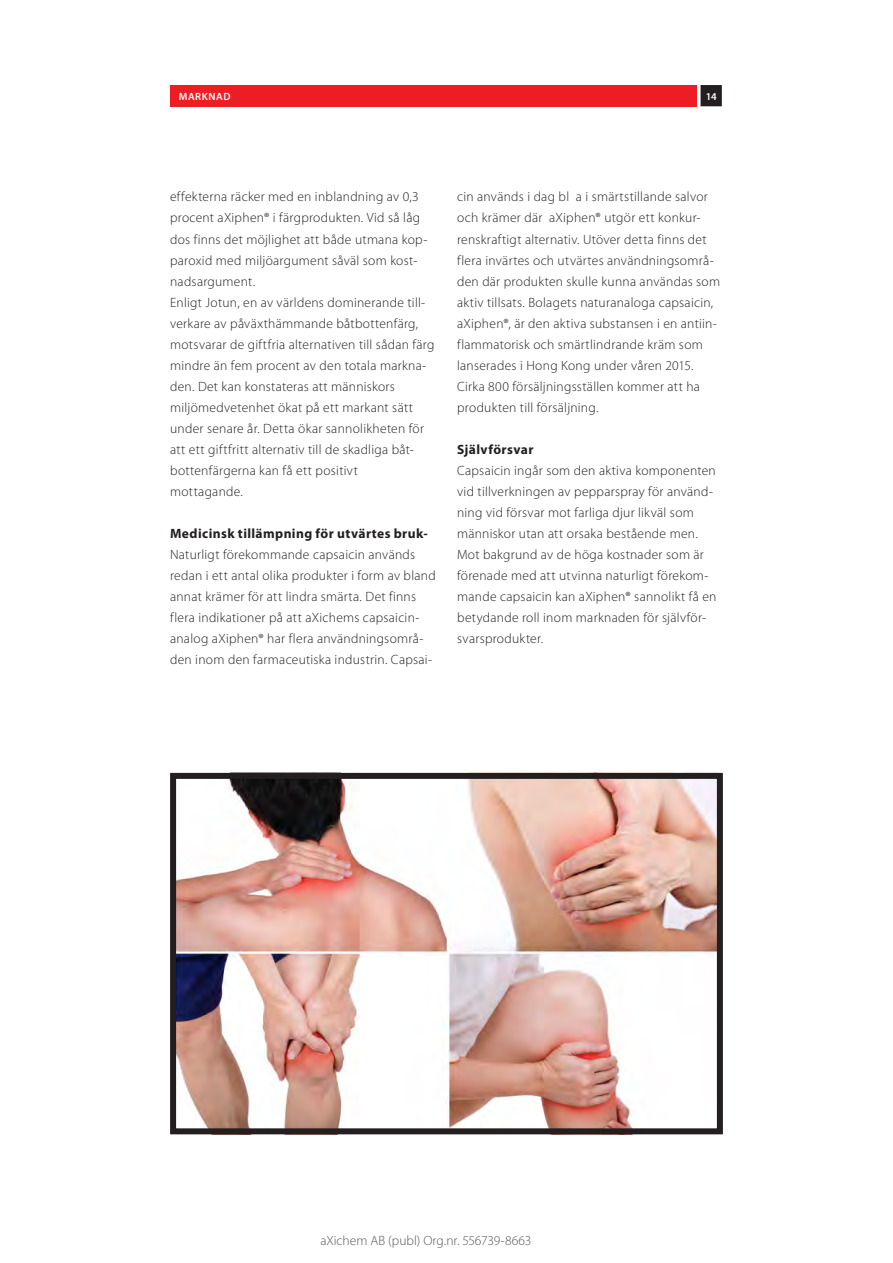
<style>
.page{position:relative;width:893px;height:1263px;background:#fff}
.page>*{position:absolute;margin:0;border:0;box-sizing:border-box;transform-origin:0 0}
.t1{font:300 13.5px/21px "Myriad Pro";letter-spacing:.02em;color:#231f20}
.t2{font:700 13.5px "Myriad Pro";letter-spacing:.03em;color:#231f20}
.t3{font:300 13.5px "Myriad Pro";color:#57585a}
.t4{font:600 10.5px "Myriad Pro";letter-spacing:.05em;color:#fff}
</style>
<div class="page">
<div style="left:701px;top:86px;width:20px;height:20px;background:#231f20"></div>
<div style="left:701px;top:85px;width:21px;height:21px;border:2px solid #231f20"></div>
<div style="left:170px;top:85px;width:526px;height:21px;background:#ee1d23"></div>
<img style="left:177px;top:780px;width:539px;height:347px">
<div style="left:170px;top:773px;width:553px;height:361px;border:6px solid #231f20"></div>
<p class="t4" style="left:179px;top:90px;width:53px">MARKNAD</p>
<p class="t4" style="left:706px;top:90px;width:13px">14</p>
<p class="t1" style="left:170px;top:187px;width:266px">effekterna räcker med en inblandning av 0,3 procent aXiphen® i färgprodukten. Vid så låg dos finns det möjlighet att både utmana kop&shy;paroxid med miljöargument såväl som kost&shy;nadsargument.<br>Enligt Jotun, en av världens dominerande till&shy;verkare av påväxthämmande båtbottenfärg, motsvarar de giftfria alternativen till sådan färg mindre än fem procent av den totala markna&shy;den. Det kan konstateras att människors miljömedvetenhet ökat på ett markant sätt under senare år. Detta ökar sannolikheten för att ett giftfritt alternativ till de skadliga båt&shy;bottenfärgerna kan få ett positivt<br>mottagande.</p>
<p class="t2" style="left:170px;top:525px;width:259px">Medicinsk tillämpning för utvärtes bruk-</p>
<p class="t1" style="left:170px;top:544px;width:267px">Naturligt förekommande capsaicin används redan i ett antal olika produkter i form av bland annat krämer för att lindra smärta. Det finns flera indikationer på att aXichems capsaicin&shy;analog aXiphen® har flera användningsområ&shy;den inom den farmaceutiska industrin. Capsai-</p>
<p class="t1" style="left:457px;top:187px;width:265px">cin används i dag bl a i smärtstillande salvor och krämer där aXiphen® utgör ett konkur&shy;renskraftigt alternativ. Utöver detta finns det flera invärtes och utvärtes användningsområ&shy;den där produkten skulle kunna användas som aktiv tillsats. Bolagets naturanaloga capsaicin, aXiphen®, är den aktiva substansen i en antiin&shy;flammatorisk och smärtlindrande kräm som lanserades i Hong Kong under våren 2015.<br>Cirka 800 försäljningsställen kommer att ha produkten till försäljning.</p>
<p class="t2" style="left:457px;top:441px;width:78px">Självförsvar</p>
<p class="t1" style="left:457px;top:460px;width:261px">Capsaicin ingår som den aktiva komponenten vid tillverkningen av pepparspray för använd&shy;ning vid försvar mot farliga djur likväl som människor utan att orsaka bestående men.<br>Mot bakgrund av de höga kostnader som är förenade med att utvinna naturligt förekom&shy;mande capsaicin kan aXiphen® sannolikt få en betydande roll inom marknaden för självför&shy;svarsprodukter.</p>
<p class="t3" style="left:320px;top:1233px;width:213px">aXichem AB (publ) Org.nr. 556739-8663</p>
</div>
